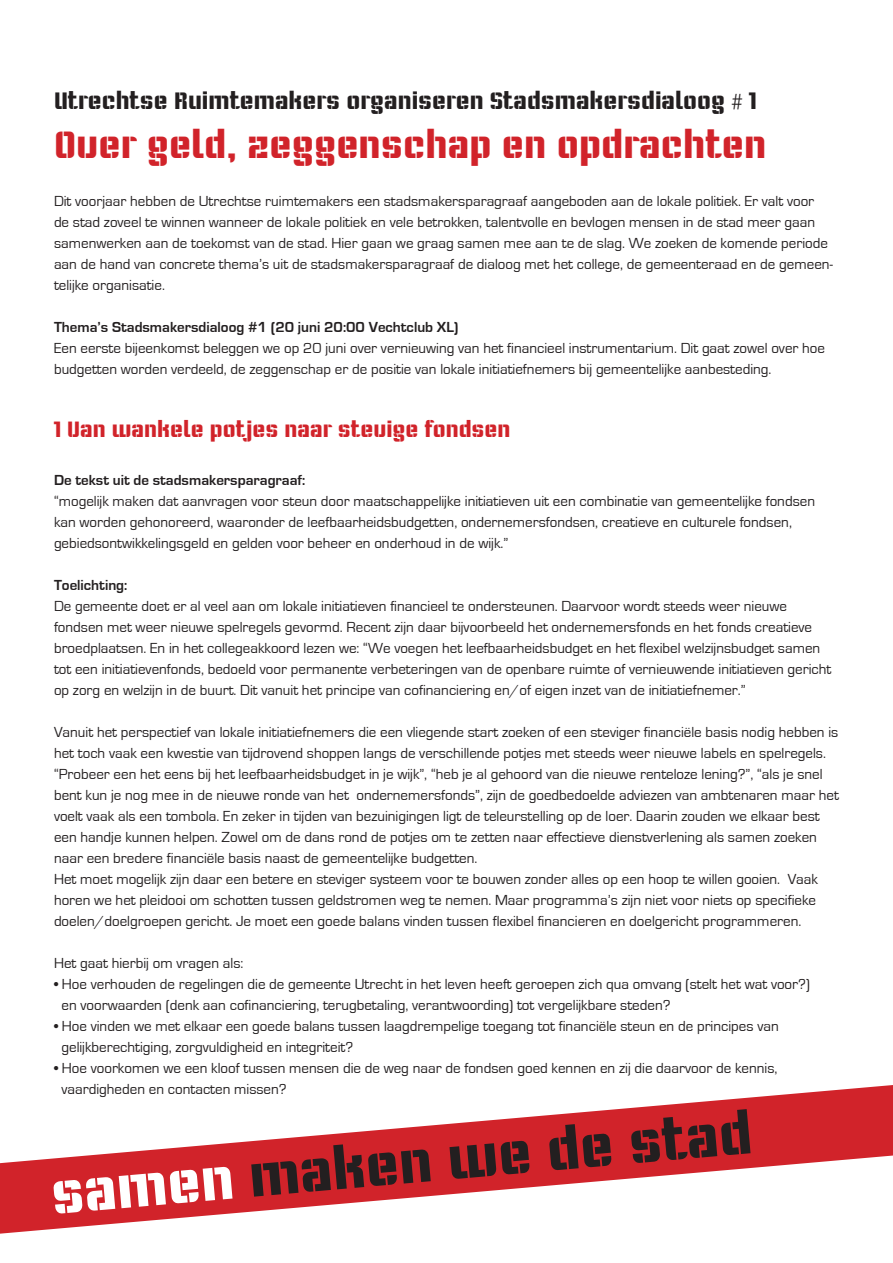
<style>
.page{position:relative;width:893px;height:1263px;background:#fff}
.page>*{position:absolute;margin:0;border:0;box-sizing:border-box;transform-origin:0 0}
.t1{font:54px "DSTRCTSTENCIL";color:#231f20}
.t2{font:36px "DSTRCTSTENCIL";color:#d1232a}
.t3{font:22.5px "DSTRCTSTENCIL";color:#231f20}
.t4{font:21px "DSTRCTSTENCIL";color:#d1232a}
.t5{font:15px/21px "Eurostile";color:#231f20}
.t6{font:700 15px "Eurostile";color:#231f20}
.s1{font-family:"Engravers";font-weight:700}
.s2{color:#fff}
</style>
<div class="page">
<svg style="left:0;top:1085px;width:893px;height:149px"></svg>
<p class="t3" style="left:54px;top:89px;width:704px">Utrechtse Ruimtemakers organiseren Stadsmakersdialoog <span class="s1">#</span> 1</p>
<p class="t2" style="left:54px;top:124px;width:714px">Over geld, zeggenschap en opdrachten</p>
<p class="t5" style="left:54px;top:191px;width:780px">Dit voorjaar hebben de Utrechtse ruimtemakers een stadsmakersparagraaf aangeboden aan de lokale politiek. Er valt voor de stad zoveel te winnen wanneer de lokale politiek en vele betrokken, talentvolle en bevlogen mensen in de stad meer gaan samenwerken aan de toekomst van de stad. Hier gaan we graag samen mee aan te de slag. We zoeken de komende periode aan de hand van concrete thema’s uit de stadsmakersparagraaf de dialoog met het college, de gemeenteraad en de gemeen&shy;telijke organisatie.</p>
<p class="t6" style="left:54px;top:319px;width:406px">Thema’s Stadsmakersdialoog #1 (20 juni 20:00 Vechtclub XL)</p>
<p class="t5" style="left:54px;top:338px;width:773px">Een eerste bijeenkomst beleggen we op 20 juni over vernieuwing van het financieel instrumentarium. Dit gaat zowel over hoe budgetten worden verdeeld, de zeggenschap er de positie van lokale initiatiefnemers bij gemeentelijke aanbesteding.</p>
<p class="t4" style="left:54px;top:417px;width:458px">1 Van wankele potjes naar stevige fondsen</p>
<p class="t6" style="left:54px;top:472px;width:253px">De tekst uit de stadsmakersparagraaf:</p>
<p class="t5" style="left:54px;top:491px;width:763px">“mogelijk maken dat aanvragen voor steun door maatschappelijke initiatieven uit een combinatie van gemeentelijke fondsen kan worden gehonoreerd, waaronder de leefbaarheidsbudgetten, ondernemersfondsen, creatieve en culturele fondsen,</p>
<p class="t5" style="left:54px;top:533px;width:456px">gebiedsontwikkelingsgeld en gelden voor beheer en onderhoud in de wijk.”</p>
<p class="t6" style="left:54px;top:577px;width:75px">Toelichting:</p>
<p class="t5" style="left:54px;top:596px;width:735px">De gemeente doet er al veel aan om lokale initiatieven financieel te ondersteunen. Daarvoor wordt steeds weer nieuwe</p>
<p class="t5" style="left:54px;top:617px;width:760px">fondsen met weer nieuwe spelregels gevormd. Recent zijn daar bijvoorbeeld het ondernemersfonds en het fonds creatieve</p>
<p class="t5" style="left:54px;top:638px;width:779px">broedplaatsen. En in het collegeakkoord lezen we: “We voegen het leefbaarheidsbudget en het flexibel welzijnsbudget samen tot een initiatievenfonds, bedoeld voor permanente verbeteringen van de openbare ruimte of vernieuwende initiatieven gericht op zorg en welzijn in de buurt. Dit vanuit het principe van cofinanciering en/of eigen inzet van de initiatiefnemer.”</p>
<p class="t5" style="left:54px;top:722px;width:786px">Vanuit het perspectief van lokale initiatiefnemers die een vliegende start zoeken of een steviger financiële basis nodig hebben is het toch vaak een kwestie van tijdrovend shoppen langs de verschillende potjes met steeds weer nieuwe labels en spelregels. “Probeer een het eens bij het leefbaarheidsbudget in je wijk”, “heb je al gehoord van die nieuwe renteloze lening?”, “als je snel bent kun je nog mee in de nieuwe ronde van het ondernemersfonds”, zijn de goedbedoelde adviezen van ambtenaren maar het voelt vaak als een tombola. En zeker in tijden van bezuinigingen ligt de teleurstelling op de loer. Daarin zouden we elkaar best een handje kunnen helpen. Zowel om de dans rond de potjes om te zetten naar effectieve dienstverlening als samen zoeken naar een bredere financiële basis naast de gemeentelijke budgetten.</p>
<p class="t5" style="left:54px;top:869px;width:765px">Het moet mogelijk zijn daar een betere en steviger systeem voor te bouwen zonder alles op een hoop te willen gooien. Vaak horen we het pleidooi om schotten tussen geldstromen weg te nemen. Maar programma’s zijn niet voor niets op specifieke doelen/doelgroepen gericht. Je moet een goede balans vinden tussen flexibel financieren en doelgericht programmeren.</p>
<p class="t5" style="left:54px;top:953px;width:191px">Het gaat hierbij om vragen als:</p>
<p class="t5" style="left:54px;top:974px;width:758px">• Hoe verhouden de regelingen die de gemeente Utrecht in het leven heeft geroepen zich qua omvang (stelt het wat voor?)</p>
<p class="t5" style="left:62px;top:995px;width:610px">en voorwaarden (denk aan cofinanciering, terugbetaling, verantwoording) tot vergelijkbare steden?</p>
<p class="t5" style="left:54px;top:1016px;width:726px">• Hoe vinden we met elkaar een goede balans tussen laagdrempelige toegang tot financiële steun en de principes van</p>
<p class="t5" style="left:62px;top:1037px;width:293px">gelijkberechtiging, zorgvuldigheid en integriteit?</p>
<p class="t5" style="left:54px;top:1058px;width:725px">• Hoe voorkomen we een kloof tussen mensen die de weg naar de fondsen goed kennen en zij die daarvoor de kennis,</p>
<p class="t5" style="left:62px;top:1079px;width:227px">vaardigheden en contacten missen?</p>
<h1 class="t1" style="left:48px;top:1164px;width:705px;rotate:-5deg"><span class="s2">samen</span> maken we de stad</h1>
</div>
